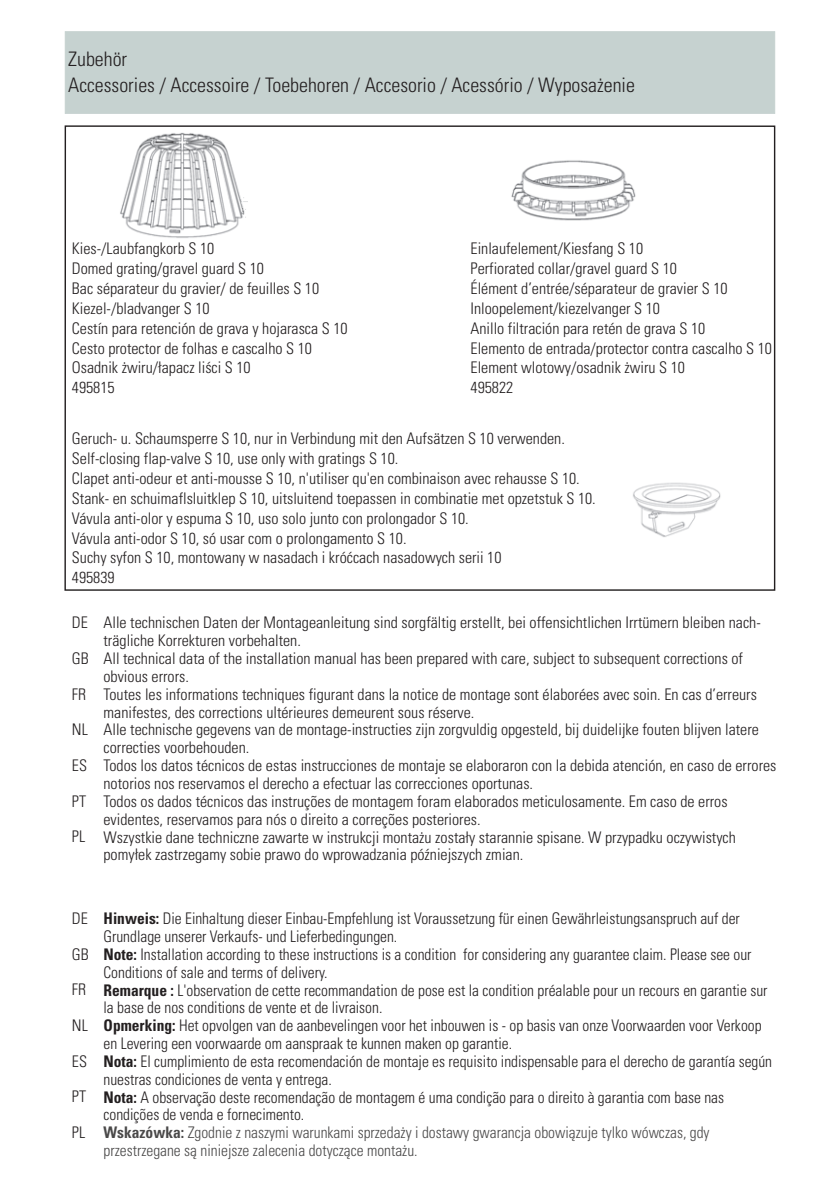
<style>
.page{position:relative;width:840px;height:1191px;background:#fff}
.page>*{position:absolute;margin:0;border:0;box-sizing:border-box;transform-origin:0 0}
.t1{font:20px/26px "Univers Com 47 Light Cond";color:#231f20}
.t2{font:16px/19.8px "Univers Com 47 Light Cond";color:#231f20}
.t3{font:16px/17.8px "Univers Com 47 Light Cond";color:#4a4949}
.s1{font-family:"Univers Com 67 Bold Cond"}
.s2{color:#231f20}
</style>
<div class="page">
<div style="left:65px;top:31px;width:709px;height:83px;background:#c6d2d0"></div>
<img style="left:120px;top:132px;width:127px;height:106px">
<img style="left:511px;top:160px;width:125px;height:61px">
<img style="left:633px;top:482px;width:88px;height:55px">
<p class="t1" style="left:68px;top:48px;width:568px">Zubehör<br>Accessories / Accessoire / Toebehoren / Accesorio / Acessório / Wyposażenie</p>
<p class="t2" style="left:72px;top:241px;width:277px">Kies-/Laubfangkorb S 10<br>Domed grating/gravel guard S 10<br>Bac séparateur du gravier/ de feuilles S 10<br>Kiezel-/bladvanger S 10<br>Cestín para retención de grava y hojarasca S 10<br>Cesto protector de folhas e cascalho S 10<br>Osadnik żwiru/łapacz liści S 10<br>495815</p>
<p class="t2" style="left:470px;top:241px;width:303px">Einlaufelement/Kiesfang S 10<br>Perfiorated collar/gravel guard S 10<br>Élément d’entrée/séparateur de gravier S 10<br>Inloopelement/kiezelvanger S 10<br>Anillo filtración para retén de grava S 10<br>Elemento de entrada/protector contra cascalho S 10<br>Element wlotowy/osadnik żwiru S 10<br>495822</p>
<p class="t2" style="left:72px;top:431px;width:525px">Geruch- u. Schaumsperre S 10, nur in Verbindung mit den Aufsätzen S 10 verwenden.<br>Self-closing flap-valve S 10, use only with gratings S 10.<br>Clapet anti-odeur et anti-mousse S 10, n'utiliser qu'en combinaison avec rehausse S 10.<br>Stank- en schuimaflsluitklep S 10, uitsluitend toepassen in combinatie met opzetstuk S 10.<br>Vávula anti-olor y espuma S 10, uso solo junto con prolongador S 10.<br>Vávula anti-odor S 10, só usar com o prolongamento S 10.<br>Suchy syfon S 10, montowany w nasadach i króćcach nasadowych serii 10<br>495839</p>
<p class="t2" style="left:72px;top:615px;width:18px">DE</p>
<p class="t2" style="left:72px;top:650px;width:18px">GB</p>
<p class="t2" style="left:72px;top:686px;width:16px">FR</p>
<p class="t2" style="left:72px;top:722px;width:17px">NL</p>
<p class="t2" style="left:72px;top:757px;width:17px">ES</p>
<p class="t2" style="left:72px;top:793px;width:16px">PT</p>
<p class="t2" style="left:72px;top:829px;width:15px">PL</p>
<p class="t2" style="left:103px;top:616px;width:674px;line-height:17.8px">Alle technischen Daten der Montageanleitung sind sorgfältig erstellt, bei offensichtlichen Irrtümern bleiben nach&shy;trägliche Korrekturen vorbehalten.<br>All technical data of the installation manual has been prepared with care, subject to subsequent corrections of obvious errors.<br>Toutes les informations techniques figurant dans la notice de montage sont élaborées avec soin. En cas d’erreurs manifestes, des corrections ultérieures demeurent sous réserve.<br>Alle technische gegevens van de montage-instructies zijn zorgvuldig opgesteld, bij duidelijke fouten blijven latere correcties voorbehouden.<br>Todos los datos técnicos de estas instrucciones de montaje se elaboraron con la debida atención, en caso de errores notorios nos reservamos el derecho a efectuar las correcciones oportunas.<br>Todos os dados técnicos das instruções de montagem foram elaborados meticulosamente. Em caso de erros evidentes, reservamos para nós o direito a correções posteriores.<br>Wszystkie dane techniczne zawarte w instrukcji montażu zostały starannie spisane. W przypadku oczywistych pomyłek zastrzegamy sobie prawo do wprowadzania późniejszych zmian.</p>
<p class="t2" style="left:72px;top:910px;width:18px">DE</p>
<p class="t2" style="left:72px;top:946px;width:18px">GB</p>
<p class="t2" style="left:72px;top:981px;width:16px">FR</p>
<p class="t2" style="left:72px;top:1017px;width:17px">NL</p>
<p class="t2" style="left:72px;top:1053px;width:17px">ES</p>
<p class="t2" style="left:72px;top:1089px;width:16px">PT</p>
<p class="t2" style="left:72px;top:1124px;width:15px">PL</p>
<p class="t2" style="left:103px;top:910px;width:637px"><span class="s1">Hinweis:</span> Die Einhaltung dieser Einbau-Empfehlung ist Voraussetzung für einen Gewährleistungsanspruch auf der</p>
<p class="t2" style="left:103px;top:947px;width:665px;line-height:17.8px"><span class="s1">Note:</span> Installation according to these instructions is a condition for considering any guarantee claim. Please see our<br>Conditions of sale and terms of delivery.<br><span class="s1">Remarque :</span> L'observation de cette recommandation de pose est la condition préalable pour un recours en garantie sur</p>
<p class="t2" style="left:103px;top:1017px;width:659px"><span class="s1">Opmerking:</span> Het opvolgen van de aanbevelingen voor het inbouwen is - op basis van onze Voorwaarden voor Verkoop</p>
<p class="t2" style="left:103px;top:1053px;width:669px"><span class="s1">Nota:</span> El cumplimiento de esta recomendación de montaje es requisito indispensable para el derecho de garantía según</p>
<p class="t2" style="left:103px;top:1089px;width:621px"><span class="s1">Nota:</span> A observação deste recomendação de montagem é uma condição para o direito à garantia com base nas</p>
<p class="t2" style="left:103px;top:928px;width:295px">Grundlage unserer Verkaufs- und Lieferbedingungen.</p>
<p class="t2" style="left:103px;top:1000px;width:280px">la base de nos conditions de vente et de livraison.</p>
<p class="t2" style="left:103px;top:1035px;width:410px">en Levering een voorwaarde om aanspraak te kunnen maken op garantie.</p>
<p class="t2" style="left:103px;top:1071px;width:230px">nuestras condiciones de venta y entrega.</p>
<p class="t3" style="left:103px;top:1108px;width:607px"><span class="s2">condições de venda e fornecimento.<br></span><span class="s1">Wskazówka:</span> Zgodnie z naszymi warunkami sprzedaży i dostawy gwarancja obowiązuje tylko wówczas, gdy przestrzegane są niniejsze zalecenia dotyczące montażu.</p>
</div>
